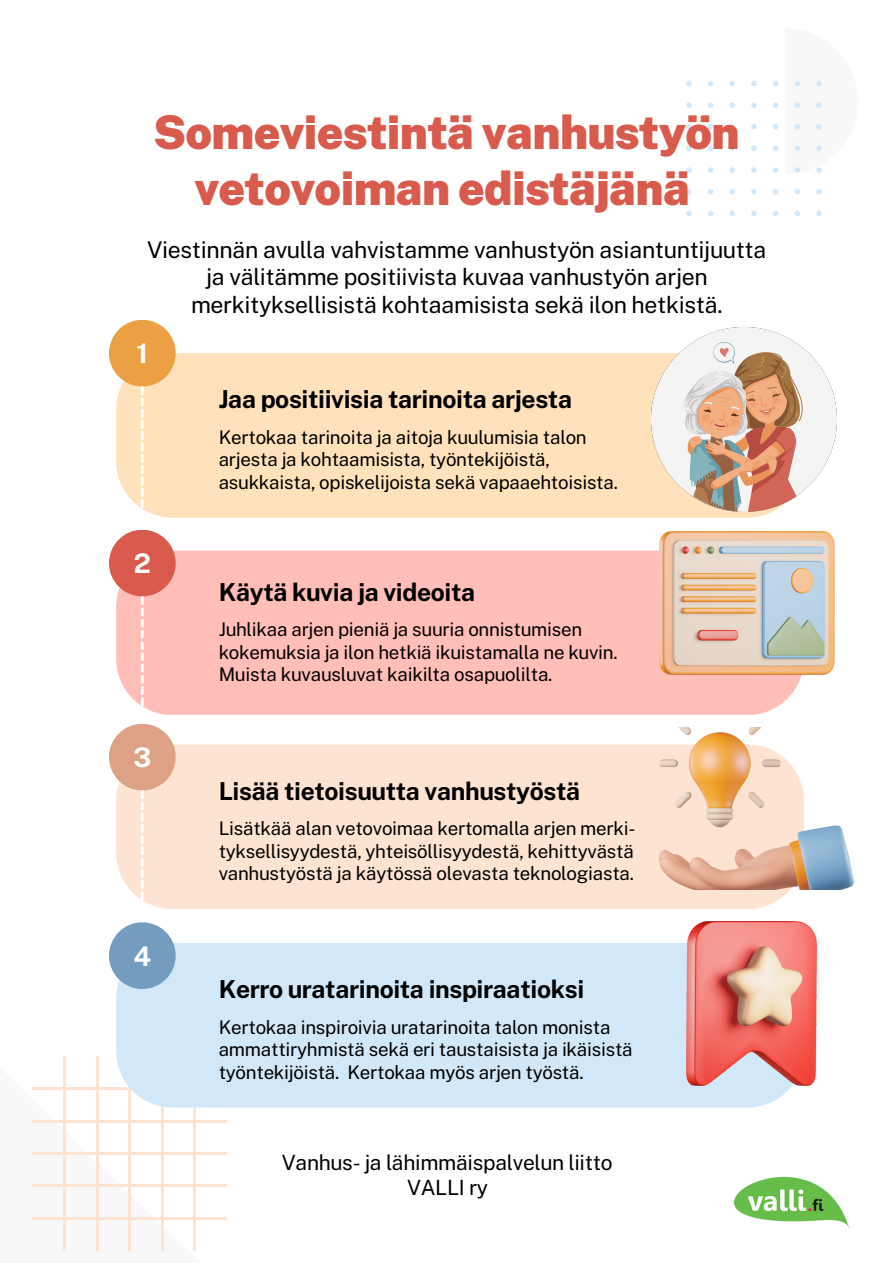
<style>
.page{position:relative;width:893px;height:1263px;background:#fff}
.page>*{position:absolute;margin:0;border:0;box-sizing:border-box;transform-origin:0 0}
.t1{font:900 46.5px/55.7px "Public Sans";letter-spacing:-.015em;color:#d85b4d;text-align:center}
.t2{font:700 27px "Public Sans";color:#fff}
.t3{font:700 24.75px "Public Sans";letter-spacing:-.015em;color:#000}
.t4{font:23.1px/27.6px "Public Sans";letter-spacing:-.015em;color:#000;text-align:center}
.t5{font:21px/24.8px "Public Sans";letter-spacing:-.015em;color:#000;text-align:center}
.t6{font:18.75px/22.5px "Public Sans";letter-spacing:-.015em;color:#000}
</style>
<div class="page">
<div style="left:116px;top:353px;width:656px;height:165px;background:#ffe2bb"></div>
<div style="left:116px;top:551px;width:688px;height:164px;background:#ffbeb7"></div>
<svg style="left:32px;top:1056px;width:180px;height:195px"></svg>
<hr style="left:32px;top:1217px;width:195px;height:2px;background:#fde3d1">
<hr style="left:32px;top:1185px;width:195px;height:2px;background:#fde3d1">
<hr style="left:32px;top:1152px;width:195px;height:2px;background:#fde3d1">
<hr style="left:32px;top:1120px;width:195px;height:2px;background:#fde3d1">
<hr style="left:32px;top:1087px;width:195px;height:3px;background:#fde3d1">
<hr style="left:193px;top:1056px;width:2px;height:195px;background:#fde3d1">
<hr style="left:161px;top:1056px;width:2px;height:195px;background:#fde3d1">
<hr style="left:128px;top:1056px;width:3px;height:195px;background:#fde3d1">
<hr style="left:96px;top:1056px;width:2px;height:195px;background:#fde3d1">
<hr style="left:64px;top:1056px;width:2px;height:195px;background:#fde3d1">
<div style="left:116px;top:943px;width:688px;height:164px;background:#d2e8f8"></div>
<div style="left:109px;top:320px;width:67px;height:66px;background:#eca044;border-radius:50%"></div>
<div style="left:109px;top:530px;width:67px;height:66px;background:#d85b4d;border-radius:50%"></div>
<div style="left:109px;top:922px;width:67px;height:67px;background:#739cbf;border-radius:50%"></div>
<img style="left:659px;top:532px;width:175px;height:142px">
<img style="left:686px;top:921px;width:130px;height:164px">
<div style="left:116px;top:744px;width:688px;height:165px;background:#fde3d1"></div>
<div style="left:109px;top:724px;width:67px;height:66px;background:#dda285;border-radius:50%"></div>
<img style="left:659px;top:728px;width:194px;height:161px">
<svg style="left:773px;top:81px;width:5px;height:5px"></svg>
<svg style="left:751px;top:81px;width:5px;height:5px"></svg>
<svg style="left:729px;top:81px;width:6px;height:5px"></svg>
<svg style="left:708px;top:81px;width:5px;height:5px"></svg>
<svg style="left:686px;top:81px;width:5px;height:5px"></svg>
<svg style="left:773px;top:102px;width:5px;height:6px"></svg>
<svg style="left:751px;top:102px;width:5px;height:6px"></svg>
<svg style="left:729px;top:102px;width:6px;height:6px"></svg>
<svg style="left:708px;top:102px;width:5px;height:6px"></svg>
<svg style="left:686px;top:102px;width:5px;height:6px"></svg>
<svg style="left:773px;top:124px;width:5px;height:6px"></svg>
<svg style="left:751px;top:124px;width:5px;height:6px"></svg>
<svg style="left:729px;top:124px;width:6px;height:6px"></svg>
<svg style="left:708px;top:124px;width:5px;height:6px"></svg>
<svg style="left:686px;top:124px;width:5px;height:6px"></svg>
<svg style="left:773px;top:146px;width:5px;height:5px"></svg>
<svg style="left:751px;top:146px;width:5px;height:5px"></svg>
<svg style="left:729px;top:146px;width:6px;height:5px"></svg>
<svg style="left:708px;top:146px;width:5px;height:5px"></svg>
<svg style="left:686px;top:146px;width:5px;height:5px"></svg>
<svg style="left:794px;top:80px;width:28px;height:93px"></svg>
<svg style="left:773px;top:167px;width:5px;height:6px"></svg>
<svg style="left:751px;top:167px;width:5px;height:6px"></svg>
<svg style="left:729px;top:167px;width:6px;height:6px"></svg>
<svg style="left:708px;top:167px;width:5px;height:6px"></svg>
<svg style="left:686px;top:167px;width:5px;height:6px"></svg>
<svg style="left:816px;top:189px;width:5px;height:5px"></svg>
<svg style="left:794px;top:189px;width:6px;height:5px"></svg>
<svg style="left:773px;top:189px;width:5px;height:5px"></svg>
<svg style="left:751px;top:189px;width:5px;height:5px"></svg>
<svg style="left:729px;top:189px;width:6px;height:5px"></svg>
<svg style="left:708px;top:189px;width:5px;height:5px"></svg>
<svg style="left:686px;top:189px;width:5px;height:5px"></svg>
<svg style="left:816px;top:211px;width:5px;height:5px"></svg>
<svg style="left:794px;top:211px;width:6px;height:5px"></svg>
<svg style="left:773px;top:211px;width:5px;height:5px"></svg>
<svg style="left:751px;top:211px;width:5px;height:5px"></svg>
<svg style="left:729px;top:211px;width:6px;height:5px"></svg>
<svg style="left:708px;top:211px;width:5px;height:5px"></svg>
<svg style="left:686px;top:211px;width:5px;height:5px"></svg>
<svg style="left:141px;top:386px;width:3px;height:132px"></svg>
<svg style="left:141px;top:596px;width:3px;height:119px"></svg>
<svg style="left:141px;top:790px;width:3px;height:119px"></svg>
<img style="left:733px;top:1176px;width:117px;height:53px">
<img style="left:651px;top:327px;width:185px;height:185px">
<p class="t1" style="left:153px;top:104px;width:588px">Someviestintä vanhustyön vetovoiman edistäjänä</p>
<p class="t4" style="left:147px;top:236px;width:621px">Viestinnän avulla vahvistamme vanhustyön asiantuntijuutta ja välitämme positiivista kuvaa vanhustyön arjen merkityksellisistä kohtaamisista sekä ilon hetkistä.</p>
<p class="t2" style="left:137px;top:337px;width:13px">1</p>
<p class="t2" style="left:134px;top:547px;width:19px">2</p>
<p class="t2" style="left:133px;top:741px;width:19px">3</p>
<p class="t2" style="left:133px;top:940px;width:19px">4</p>
<p class="t3" style="left:219px;top:385px;width:355px">Jaa positiivisia tarinoita arjesta</p>
<p class="t6" style="left:219px;top:426px;width:401px">Kertokaa tarinoita ja aitoja kuulumisia talon arjesta ja kohtaamisista, työntekijöistä, asukkaista, opiskelijoista sekä vapaaehtoisista.</p>
<p class="t3" style="left:219px;top:577px;width:258px">Käytä kuvia ja videoita</p>
<p class="t6" style="left:219px;top:618px;width:400px">Juhlikaa arjen pieniä ja suuria onnistumisen kokemuksia ja ilon hetkiä ikuistamalla ne kuvin.</p>
<p class="t6" style="left:219px;top:663px;width:335px">Muista kuvausluvat kaikilta osapuolilta.</p>
<p class="t3" style="left:219px;top:776px;width:363px">Lisää tietoisuutta vanhustyöstä</p>
<p class="t6" style="left:219px;top:817px;width:418px;text-align:justify">Lisätkää alan vetovoimaa kertomalla arjen merki&shy;tyksellisyydestä, yhteisöllisyydestä, kehittyvästä vanhustyöstä ja käytössä olevasta teknologiasta.</p>
<p class="t3" style="left:219px;top:975px;width:367px">Kerro uratarinoita inspiraatioksi</p>
<p class="t6" style="left:219px;top:1016px;width:416px">Kertokaa inspiroivia uratarinoita talon monista ammattiryhmistä sekä eri taustaisista ja ikäisistä työntekijöistä. Kertokaa myös arjen työstä.</p>
<p class="t5" style="left:282px;top:1150px;width:332px">Vanhus- ja lähimmäispalvelun liitto<br>VALLI ry</p>
</div>
